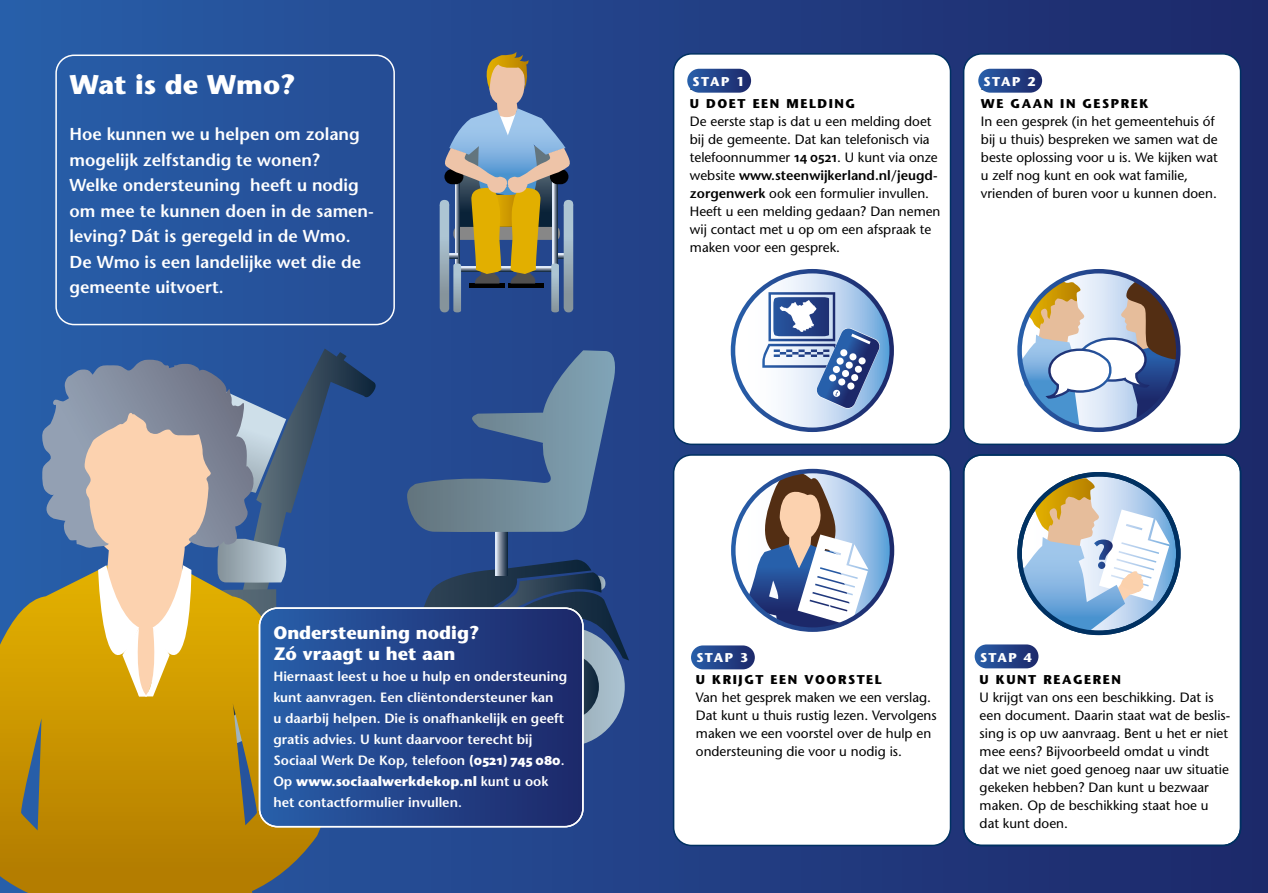
<style>
.page{position:relative;width:1268px;height:893px;background:#fff}
.page>*{position:absolute;margin:0;border:0;box-sizing:border-box;transform-origin:0 0}
.t1{font:700 27px "Stone Sans";color:#fff}
.t2{font:700 18px/21px "Stone Sans";color:#fff}
.t3{font:600 17.25px/25.5px "Stone Sans";color:#fff}
.t4{font:13.5px/18px "Stone Sans";color:#000}
.t5{font:600 13.5px/21px "Stone Sans";color:#fff}
.t6{font:700 12.75px/18px "Stone Sans";letter-spacing:.12em;color:#000}
.t7{font:700 12.75px "Stone Sans";letter-spacing:.12em;color:#fff}
.s1{font-family:"Myriad Pro";font-weight:600;font-size:14.4px}
.s2{font-weight:600}
.s3{font-family:"Myriad Pro";font-weight:900;font-size:14.55px}
.s4{font-weight:700}
</style>
<div class="page">
<div style="left:0;top:0;width:1267px;height:893px;background:linear-gradient(to right,#295ea9,#1c2768)"></div>
<div style="left:673px;top:54px;width:277px;height:390px;background:#fff;border-radius:18px"></div>
<div style="left:672px;top:53px;width:279px;height:392px;border:2px solid #003162;border-radius:18px"></div>
<div style="left:963px;top:54px;width:277px;height:390px;background:#fff;border-radius:18px"></div>
<div style="left:962px;top:53px;width:278px;height:392px;border:2px solid #003162;border-radius:18px"></div>
<div style="left:963px;top:455px;width:277px;height:390px;background:#fff;border-radius:18px"></div>
<div style="left:673px;top:455px;width:277px;height:390px;background:#fff;border-radius:18px"></div>
<div style="left:672px;top:454px;width:279px;height:392px;border:2px solid #003162;border-radius:18px"></div>
<div style="left:962px;top:454px;width:278px;height:392px;border:2px solid #003162;border-radius:18px"></div>
<div style="left:55px;top:55px;width:340px;height:270px;border:2px solid #fff;border-radius:18px"></div>
<svg style="left:438px;top:52px;width:136px;height:260px;background:#6b7985"></svg>
<svg style="left:148px;top:746px;width:174px;height:147px;background:#a87f14"></svg>
<svg style="left:0;top:565px;width:148px;height:328px;background:#ae8613"></svg>
<svg style="left:42px;top:348px;width:587px;height:398px;background:#707b83"></svg>
<svg style="left:733px;top:471px;width:158px;height:159px"></svg>
<svg style="left:748px;top:456px;width:120px;height:174px"></svg>
<div style="left:731px;top:469px;width:163px;height:163px;border:4px solid #fff;border-radius:50%"></div>
<svg style="left:1021px;top:280px;width:154px;height:150px"></svg>
<div style="left:1017px;top:269px;width:163px;height:163px;border:4px solid #fff;border-radius:50%"></div>
<svg style="left:1020px;top:476px;width:149px;height:158px"></svg>
<div style="left:1017px;top:472px;width:163px;height:163px;border:4px solid #003162;border-radius:50%"></div>
<svg style="left:732px;top:271px;width:159px;height:159px"></svg>
<div style="left:730px;top:269px;width:163px;height:163px;border:4px solid #fff;border-radius:50%"></div>
<svg style="left:762px;top:292px;width:118px;height:118px"></svg>
<div style="left:687px;top:69px;width:64px;height:24px;background:linear-gradient(to right,#2c62ac,#1c286a);border-radius:12px"></div>
<div style="left:978px;top:69px;width:63px;height:24px;background:linear-gradient(to right,#2d63ac,#1b2769);border-radius:12px"></div>
<div style="left:974px;top:644px;width:64px;height:24px;background:linear-gradient(to right,#2c62ac,#1c286a);border-radius:12px"></div>
<div style="left:691px;top:645px;width:63px;height:24px;background:linear-gradient(to right,#285faa,#1d286a);border-radius:12px"></div>
<svg style="left:259px;top:608px;width:323px;height:219px;background:#234388"></svg>
<div style="left:259px;top:607px;width:324px;height:220px;border:2px solid #fff;border-radius:18px"></div>
<h1 class="t1" style="left:70px;top:67px;width:227px">Wat is de Wmo?</h1>
<p class="t3" style="left:70px;top:121px;width:306px">Hoe kunnen we u helpen om zolang mogelijk zelfstandig te wonen?<br>Welke ondersteuning heeft u nodig om mee te kunnen doen in de samen&shy;leving? Dát is geregeld in de Wmo.<br>De Wmo is een landelijke wet die de gemeente uitvoert.</p>
<p class="t7" style="left:692px;top:73px;width:53px">STAP 1</p>
<p class="t7" style="left:983px;top:73px;width:53px">STAP 2</p>
<p class="t6" style="left:689px;top:76px;width:167px">STAP 1<br>U DOET EEN MELDING</p>
<p class="t4" style="left:689px;top:112px;width:252px">De eerste stap is dat u een melding doet bij de gemeente. Dat kan telefonisch via telefoonnummer <span class="s1">14 0521</span>. U kunt via onze website <span class="s2">www.steenwijkerland.nl/jeugd&shy;zorgenwerk</span> ook een formulier invullen.<br>Heeft u een melding gedaan? Dan nemen wij contact met u op om een afspraak te maken voor een gesprek.</p>
<p class="t6" style="left:980px;top:76px;width:169px">STAP 2<br>WE GAAN IN GESPREK</p>
<p class="t4" style="left:980px;top:112px;width:238px">In een gesprek (in het gemeentehuis óf bij u thuis) bespreken we samen wat de beste oplossing voor u is. We kijken wat u zelf nog kunt en ook wat familie, vrienden of buren voor u kunnen doen.</p>
<h2 class="t2" style="left:273px;top:622px;width:207px">Ondersteuning nodig?<br>Zó vraagt u het aan</h2>
<p class="t5" style="left:273px;top:665px;width:295px">Hiernaast leest u hoe u hulp en ondersteuning kunt aanvragen. Een cliëntondersteuner kan<br>u daarbij helpen. Die is onafhankelijk en geeft gratis advies. U kunt daarvoor terecht bij Sociaal Werk De Kop, telefoon <span class="s3">(0521) 745 080</span>.<br>Op <span class="s4">www.sociaalwerkdekop.nl</span> kunt u ook het contactformulier invullen.</p>
<p class="t7" style="left:696px;top:649px;width:53px">STAP 3</p>
<p class="t6" style="left:695px;top:652px;width:187px">STAP 3<br>U KRIJGT EEN VOORSTEL</p>
<p class="t4" style="left:695px;top:688px;width:242px">Van het gesprek maken we een verslag.<br>Dat kunt u thuis rustig lezen. Vervolgens maken we een voorstel over de hulp en ondersteuning die voor u nodig is.</p>
<p class="t7" style="left:979px;top:649px;width:53px">STAP 4</p>
<p class="t6" style="left:979px;top:652px;width:143px">STAP 4<br>U KUNT REAGEREN</p>
<p class="t4" style="left:979px;top:688px;width:252px">U krijgt van ons een beschikking. Dat is een document. Daarin staat wat de beslis&shy;sing is op uw aanvraag. Bent u het er niet mee eens? Bijvoorbeeld omdat u vindt dat we niet goed genoeg naar uw situatie gekeken hebben? Dan kunt u bezwaar maken. Op de beschikking staat hoe u dat kunt doen.</p>
</div>
